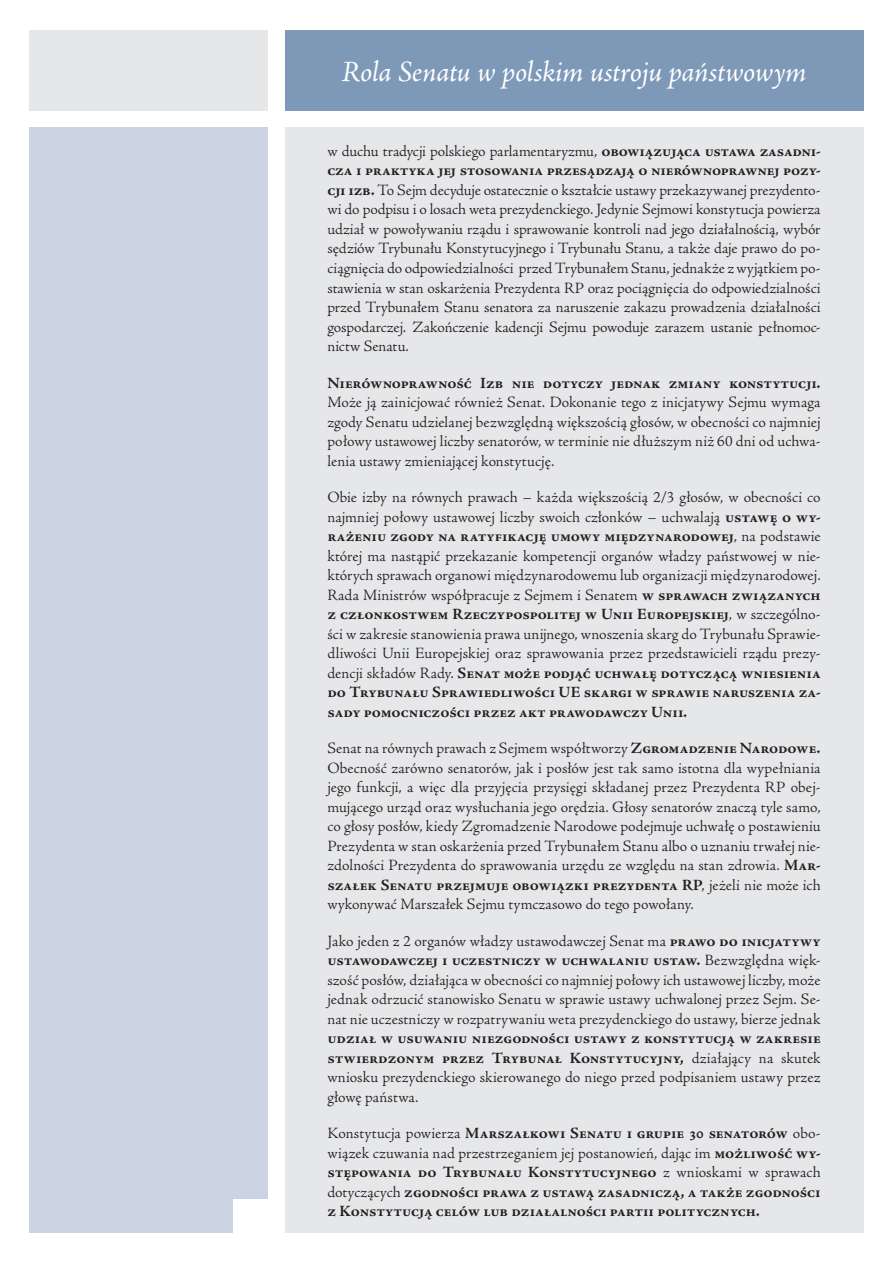
<style>
.page{position:relative;width:893px;height:1263px;background:#fff}
.page>*{position:absolute;margin:0;border:0;box-sizing:border-box;transform-origin:0 0}
.zywa_pagina{font:italic 30px "Adobe Jenson Pro";letter-spacing:-.015em;color:#fff}
.tekst{font:300 15.75px/19.5px "Adobe Jenson Pro";letter-spacing:.005em;color:#231f20;text-align:justify}
.tekst-2{font:700 15.75px/19.5px "Adobe Jenson Pro";letter-spacing:-.005em;color:#231f20;text-align:justify}
.s1{font-weight:700}
.s2{font-weight:300}
</style>
<div class="page">
<div style="left:285px;top:30px;width:578px;height:81px;background:#7e98b8"></div>
<div style="left:30px;top:30px;width:238px;height:81px;background:#e6e7e9"></div>
<div style="left:285px;top:128px;width:578px;height:1105px;background:#e6e7e9"></div>
<div style="left:30px;top:128px;width:238px;height:1105px;background:#ccd4e4"></div>
<div style="left:234px;top:1199px;width:34px;height:34px;background:#fff"></div>
<p class="zywa_pagina" style="left:342px;top:55px;width:466px">Rola Senatu w polskim ustroju państwowym</p>
<p class="tekst" style="left:327px;top:142px;width:495px">w duchu tradycji polskiego parlamentaryzmu, <span class="s1">obowiązująca ustawa zasadni&shy;cza i praktyka jej stosowania przesądzają o nierównoprawnej pozy&shy;cji izb.</span> To Sejm decyduje ostatecznie o kształcie ustawy przekazywanej prezydento&shy;wi do podpisu i o losach weta prezydenckiego. Jedynie Sejmowi konstytucja powierza udział w powoływaniu rządu i sprawowanie kontroli nad jego działalnością, wybór sędziów Trybunału Konstytucyjnego i Trybunału Stanu, a także daje prawo do po&shy;ciągnięcia do odpowiedzialności przed Trybunałem Stanu, jednakże z wyjątkiem po&shy;stawienia w stan oskarżenia Prezydenta RP oraz pociągnięcia do odpowiedzialności przed Trybunałem Stanu senatora za naruszenie zakazu prowadzenia działalności gospodarczej. Zakończenie kadencji Sejmu powoduje zarazem ustanie pełnomoc&shy;nictw Senatu.</p>
<p class="tekst" style="left:327px;top:373px;width:495px"><span class="s1">Nierównoprawność Izb nie dotyczy jednak zmiany konstytucji.<br></span>Może ją zainicjować również Senat. Dokonanie tego z inicjatywy Sejmu wymaga zgody Senatu udzielanej bezwzględną większością głosów, w obecności co najmniej połowy ustawowej liczby senatorów, w terminie nie dłuższym niż 60 dni od uchwa&shy;lenia ustawy zmieniającej konstytucję.</p>
<p class="tekst" style="left:327px;top:488px;width:495px">Obie izby na równych prawach – każda większością 2/3 głosów, w obecności co najmniej połowy ustawowej liczby swoich członków – uchwalają <span class="s1">ustawę o wy&shy;rażeniu zgody na ratyfikację umowy międzynarodowej</span>, na podstawie której ma nastąpić przekazanie kompetencji organów władzy państwowej w nie&shy;których sprawach organowi międzynarodowemu lub organizacji międzynarodowej.<br>Rada Ministrów współpracuje z Sejmem i Senatem <span class="s1">w sprawach związanych z członkostwem Rzeczypospolitej w Unii Europejskiej</span>, w szczególno&shy;ści w zakresie stanowienia prawa unijnego, wnoszenia skarg do Trybunału Sprawie&shy;dliwości Unii Europejskiej oraz sprawowania przez przedstawicieli rządu prezy&shy;dencji składów Rady. <span class="s1">Senat może podjąć uchwałę dotyczącą wniesienia do Trybunału Sprawiedliwości UE skargi w sprawie naruszenia za&shy;sady pomocniczości przez akt prawodawczy Unii.</span></p>
<p class="tekst" style="left:327px;top:739px;width:495px">Senat na równych prawach z Sejmem współtworzy <span class="s1">Zgromadzenie Narodowe.<br></span>Obecność zarówno senatorów, jak i posłów jest tak samo istotna dla wypełniania jego funkcji, a więc dla przyjęcia przysięgi składanej przez Prezydenta RP obej&shy;mującego urząd oraz wysłuchania jego orędzia. Głosy senatorów znaczą tyle samo, co głosy posłów, kiedy Zgromadzenie Narodowe podejmuje uchwałę o postawieniu Prezydenta w stan oskarżenia przed Trybunałem Stanu albo o uznaniu trwałej nie&shy;zdolności Prezydenta do sprawowania urzędu ze względu na stan zdrowia. <span class="s1">Mar&shy;szałek Senatu przejmuje obowiązki prezydenta RP</span>, jeżeli nie może ich wykonywać Marszałek Sejmu tymczasowo do tego powołany.</p>
<p class="tekst" style="left:327px;top:931px;width:495px">Jako jeden z 2 organów władzy ustawodawczej Senat ma <span class="s1">prawo do inicjatywy ustawodawczej i uczestniczy w uchwalaniu ustaw.</span> Bezwzględna więk&shy;szość posłów, działająca w obecności co najmniej połowy ich ustawowej liczby, może jednak odrzucić stanowisko Senatu w sprawie ustawy uchwalonej przez Sejm. Se&shy;nat nie uczestniczy w rozpatrywaniu weta prezydenckiego do ustawy, bierze jednak <span class="s1">udział w usuwaniu niezgodności ustawy z konstytucją w zakresie stwierdzonym przez Trybunał Konstytucyjny,</span> działający na skutek wniosku prezydenckiego skierowanego do niego przed podpisaniem ustawy przez głowę państwa.</p>
<p class="tekst-2" style="left:327px;top:1124px;width:495px"><span class="s2">Konstytucja powierza</span> Marszałkowi Senatu i grupie 30 senatorów <span class="s2">obo&shy;wiązek czuwania nad przestrzeganiem jej postanowień, dając im</span> możliwość wy&shy;stępowania do Trybunału Konstytucyjnego <span class="s2">z wnioskami w sprawach dotyczących</span> zgodności prawa z ustawą zasadniczą, a także zgodności z Konstytucją celów lub działalności partii politycznych.</p>
</div>
